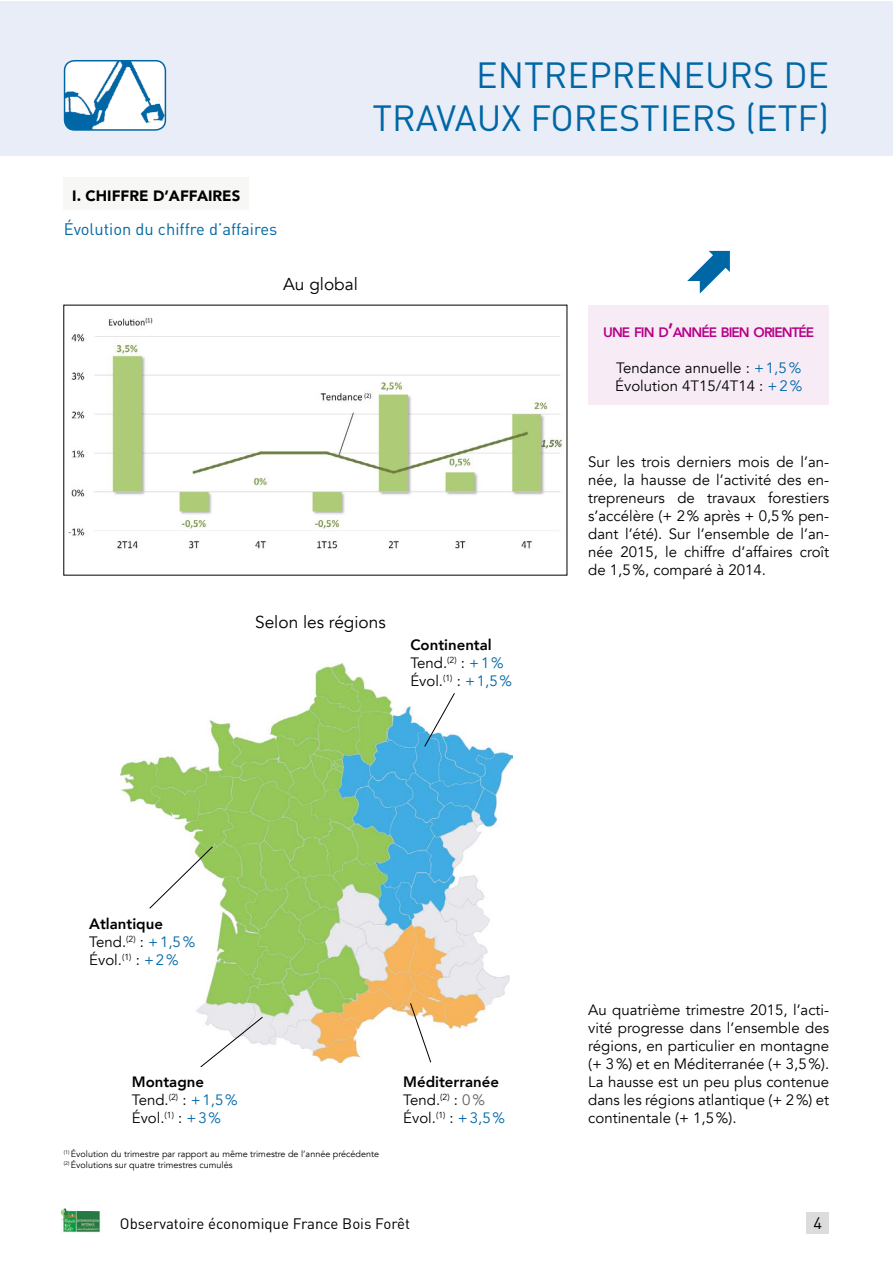
<style>
.page{position:relative;width:893px;height:1263px;background:#fff}
.page>*{position:absolute;margin:0;border:0;box-sizing:border-box;transform-origin:0 0}
.t1{font:36px/43.2px "DIN Pro";color:#0067a6;text-align:right}
.t2{font:17.25px "Avenir";color:#000}
.t3{font:16.5px "DIN Pro";color:#0067a6}
.t4{font:16.5px "DIN Pro";color:#000}
.t5{font:15px/18px "Avenir";color:#000}
.t6{font:15px "DIN Pro";color:#000}
.t7{font:800 15px/18px "Avenir";color:#000}
.t8{font:900 15px "Avenir";color:#000}
.t9{font:800 13.65px "Avenir";letter-spacing:-.07em;color:#b70088}
.t10{font:9px/10.5px "Avenir";color:#000}
.s1{font-size:19.5px}
.s2{color:#0067a6}
.s3{font-weight:800}
.s4{font-weight:400}
.s5{font-weight:400;color:#616160}
.s6{font-weight:400;color:#0067a6}
</style>
<div class="page">
<div style="left:806px;top:1213px;width:23px;height:21px;background:#dcdcdc"></div>
<div style="left:0;top:1px;width:892px;height:154px;background:#e8edf7"></div>
<img style="left:61px;top:1208px;width:40px;height:25px">
<img style="left:120px;top:664px;width:392px;height:398px">
<div style="left:588px;top:305px;width:241px;height:99px;background:#f7ecf6"></div>
<div style="left:64px;top:178px;width:185px;height:32px;background:#f7f7f6"></div>
<img style="left:68px;top:317px;width:494px;height:232px">
<svg style="left:424px;top:693px;width:31px;height:54px"></svg>
<svg style="left:200px;top:1017px;width:63px;height:50px"></svg>
<svg style="left:149px;top:846px;width:64px;height:63px"></svg>
<svg style="left:410px;top:1003px;width:21px;height:60px"></svg>
<img style="left:65px;top:61px;width:100px;height:69px">
<div style="left:64px;top:60px;width:102px;height:71px;border:2px solid #0067a6;border-radius:10px"></div>
<svg style="left:687px;top:251px;width:43px;height:43px"></svg>
<h1 class="t1" style="left:372px;top:51px;width:458px">ENTREPRENEURS DE<br>TRAVAUX FORESTIERS (ETF)</h1>
<p class="t8" style="left:72px;top:186px;width:170px">I. CHIFFRE D’AFFAIRES</p>
<p class="t3" style="left:64px;top:218px;width:215px">Évolution du chiffre d’affaires</p>
<p class="t2" style="left:283px;top:273px;width:76px">Au global</p>
<p class="t9" style="left:603px;top:324px;width:213px">UNE FIN D<span class="s1">’</span>ANNÉE BIEN ORIENTÉE</p>
<p class="t5" style="left:615px;top:360px;width:188px">Tendance annuelle : <span class="s2">+1,5%<br></span>Évolution 4T15/4T14 : <span class="s2">+2%</span></p>
<p class="t5" style="left:588px;top:453px;width:242px;text-align:justify">Sur les trois derniers mois de l’an&shy;née, la hausse de l’activité des en&shy;trepreneurs de travaux forestiers s’accélère (+ 2% après + 0,5% pen&shy;dant l’été). Sur l’ensemble de l’an&shy;née 2015, le chiffre d’affaires croît de 1,5%, comparé à 2014.</p>
<p class="t2" style="left:255px;top:610px;width:132px">Selon les régions</p>
<p class="t5" style="left:410px;top:636px;width:103px"><span class="s3">Continental<br></span>Tend.<sup>(2)</sup> : <span class="s2">+1%<br></span>Évol.<sup>(1)</sup> : <span class="s2">+1,5%</span></p>
<p class="t5" style="left:89px;top:915px;width:107px"><span class="s3">Atlantique<br></span>Tend.<sup>(2)</sup> : <span class="s2">+1,5%<br></span>Évol.<sup>(1)</sup> : <span class="s2">+2%</span></p>
<p class="t5" style="left:132px;top:1073px;width:107px"><span class="s3">Montagne<br></span>Tend.<sup>(2)</sup> : <span class="s2">+1,5%<br></span>Évol.<sup>(1)</sup> : <span class="s2">+3%</span></p>
<p class="t10" style="left:64px;top:1149px;width:317px"><sup>(1)</sup> Évolution du trimestre par rapport au même trimestre de l’année précédente <sup>(2)</sup> Évolutions sur quatre trimestres cumulés</p>
<p class="t7" style="left:403px;top:1073px;width:103px">Méditerranée<br><span class="s4">Tend.</span><sup>(2)</sup> <span class="s4">:</span> <span class="s5">0%<br></span><span class="s4">Évol.</span><sup>(1)</sup> <span class="s4">:</span> <span class="s6">+3,5%</span></p>
<p class="t5" style="left:588px;top:1001px;width:242px;text-align:justify">Au quatrième trimestre 2015, l’acti&shy;vité progresse dans l’ensemble des régions, en particulier en montagne (+ 3%) et en Méditerranée (+ 3,5%).<br>La hausse est un peu plus contenue dans les régions atlantique (+ 2%) et continentale (+ 1,5%).</p>
<p class="t6" style="left:120px;top:1213px;width:292px">Observatoire économique France Bois Forêt</p>
<p class="t4" style="left:813px;top:1212px;width:10px">4</p>
</div>
